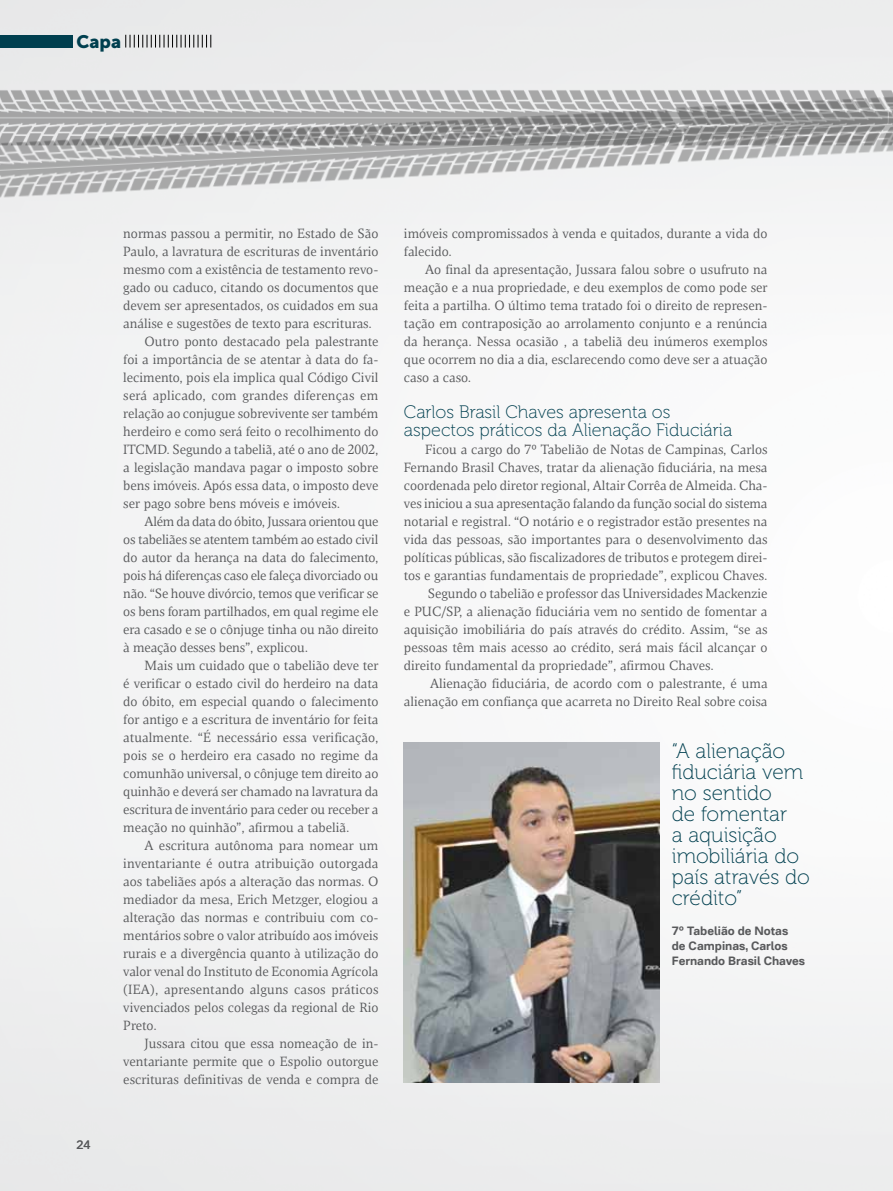
<style>
.page{position:relative;width:893px;height:1191px;background:#fff}
.page>*{position:absolute;margin:0;border:0;box-sizing:border-box;transform-origin:0 0}
.t1{font:21px/21px "Museo 100";color:#003f4f}
.t2{font:18px/18px "Museo 100";color:#003f4f}
.t3{font:18px "Museo Sans 900";color:#003f4f}
.t4{font:13.5px/18px "NII Serif";color:#58595b}
.t5{font:13.5px "NII Serif";letter-spacing:-.02em;color:#58595b}
.t6{font:700 12px/15px "NII Sans";color:#58595b}
.t7{font:12px "NII Sans";color:#58595b}
</style>
<div class="page">
<img style="left:0;top:0;width:893px;height:1191px">
<img style="left:0;top:86px;width:869px;height:7px">
<img style="left:869px;top:86px;width:24px;height:7px">
<img style="left:0;top:93px;width:893px;height:107px">
<img style="left:664px;top:93px;width:229px;height:71px">
<img style="left:404px;top:742px;width:255px;height:340px">
<div style="left:0;top:35px;width:72px;height:13px;background:#003f4f"></div>
<svg style="left:125px;top:35px;width:86px;height:13px"></svg>
<h2 class="t3" style="left:77px;top:31px;width:46px">Capa</h2>
<p class="t7" style="left:77px;top:1136px;width:15px">24</p>
<p class="t4" style="left:123px;top:224px;width:257px">normas passou a permitir, no Estado de São</p>
<p class="t4" style="left:123px;top:242px;width:257px">Paulo, a lavratura de escrituras de inventário</p>
<p class="t4" style="left:123px;top:260px;width:257px">mesmo com a existência de testamento revo-</p>
<p class="t4" style="left:123px;top:278px;width:257px">gado ou caduco, citando os documentos que</p>
<p class="t4" style="left:123px;top:296px;width:257px">devem ser apresentados, os cuidados em sua</p>
<p class="t4" style="left:123px;top:314px;width:250px">análise e sugestões de texto para escrituras.</p>
<p class="t4" style="left:145px;top:332px;width:235px">Outro ponto destacado pela palestrante</p>
<p class="t4" style="left:123px;top:350px;width:257px">foi a importância de se atentar à data do fa-</p>
<p class="t4" style="left:123px;top:368px;width:257px">lecimento, pois ela implica qual Código Civil</p>
<p class="t4" style="left:123px;top:386px;width:257px">será aplicado, com grandes diferenças em</p>
<p class="t4" style="left:123px;top:404px;width:256px">relação ao conjugue sobrevivente ser também</p>
<p class="t4" style="left:123px;top:422px;width:257px">herdeiro e como será feito o recolhimento do</p>
<p class="t4" style="left:123px;top:440px;width:257px">ITCMD. Segundo a tabeliã, até o ano de 2002,</p>
<p class="t4" style="left:123px;top:458px;width:257px">a legislação mandava pagar o imposto sobre</p>
<p class="t4" style="left:123px;top:476px;width:257px">bens imóveis. Após essa data, o imposto deve</p>
<p class="t4" style="left:123px;top:494px;width:218px">ser pago sobre bens móveis e imóveis.</p>
<p class="t5" style="left:145px;top:514px;width:235px">Além da data do óbito, Jussara orientou que</p>
<p class="t4" style="left:123px;top:530px;width:257px">os tabeliães se atentem também ao estado civil</p>
<p class="t4" style="left:123px;top:548px;width:257px">do autor da herança na data do falecimento,</p>
<p class="t4" style="left:123px;top:566px;width:257px">pois há diferenças caso ele faleça divorciado ou</p>
<p class="t4" style="left:123px;top:584px;width:257px">não. “Se houve divórcio, temos que verificar se</p>
<p class="t4" style="left:123px;top:602px;width:257px">os bens foram partilhados, em qual regime ele</p>
<p class="t4" style="left:123px;top:620px;width:257px">era casado e se o cônjuge tinha ou não direito</p>
<p class="t4" style="left:123px;top:638px;width:186px">à meação desses bens”, explicou.</p>
<p class="t4" style="left:145px;top:656px;width:235px">Mais um cuidado que o tabelião deve ter</p>
<p class="t4" style="left:123px;top:674px;width:257px">é verificar o estado civil do herdeiro na data</p>
<p class="t4" style="left:123px;top:692px;width:257px">do óbito, em especial quando o falecimento</p>
<p class="t4" style="left:123px;top:710px;width:257px">for antigo e a escritura de inventário for feita</p>
<p class="t4" style="left:123px;top:728px;width:257px">atualmente. “É necessário essa verificação,</p>
<p class="t4" style="left:123px;top:746px;width:257px">pois se o herdeiro era casado no regime da</p>
<p class="t4" style="left:123px;top:764px;width:257px">comunhão universal, o cônjuge tem direito ao</p>
<p class="t4" style="left:123px;top:782px;width:257px">quinhão e deverá ser chamado na lavratura da</p>
<p class="t4" style="left:123px;top:800px;width:257px">escritura de inventário para ceder ou receber a</p>
<p class="t4" style="left:123px;top:818px;width:228px">meação no quinhão”, afirmou a tabeliã.</p>
<p class="t4" style="left:145px;top:836px;width:235px">A escritura autônoma para nomear um</p>
<p class="t4" style="left:123px;top:854px;width:257px">inventariante é outra atribuição outorgada</p>
<p class="t4" style="left:123px;top:872px;width:257px">aos tabeliães após a alteração das normas. O</p>
<p class="t4" style="left:123px;top:890px;width:257px">mediador da mesa, Erich Metzger, elogiou a</p>
<p class="t4" style="left:123px;top:908px;width:257px">alteração das normas e contribuiu com co-</p>
<p class="t4" style="left:123px;top:926px;width:257px">mentários sobre o valor atribuído aos imóveis</p>
<p class="t4" style="left:123px;top:944px;width:257px">rurais e a divergência quanto à utilização do</p>
<p class="t4" style="left:123px;top:962px;width:257px">valor venal do Instituto de Economia Agrícola</p>
<p class="t4" style="left:123px;top:980px;width:257px">(IEA), apresentando alguns casos práticos</p>
<p class="t4" style="left:123px;top:998px;width:257px">vivenciados pelos colegas da regional de Rio</p>
<p class="t4" style="left:123px;top:1016px;width:35px">Preto.</p>
<p class="t4" style="left:145px;top:1034px;width:235px">Jussara citou que essa nomeação de in-</p>
<p class="t4" style="left:123px;top:1052px;width:257px">ventariante permite que o Espolio outorgue</p>
<p class="t4" style="left:123px;top:1070px;width:257px">escrituras definitivas de venda e compra de</p>
<p class="t4" style="left:404px;top:224px;width:365px">imóveis compromissados à venda e quitados, durante a vida do falecido.</p>
<p class="t4" style="left:404px;top:260px;width:365px;text-align:justify;text-indent:21px">Ao final da apresentação, Jussara falou sobre o usufruto na meação e a nua propriedade, e deu exemplos de como pode ser feita a partilha. O último tema tratado foi o direito de represen&shy;tação em contraposição ao arrolamento conjunto e a renúncia da herança. Nessa ocasião , a tabeliã deu inúmeros exemplos que ocorrem no dia a dia, esclarecendo como deve ser a atuação caso a caso.</p>
<h2 class="t2" style="left:404px;top:403px;width:330px">Carlos Brasil Chaves apresenta os aspectos práticos da Alienação Fiduciária</h2>
<p class="t4" style="left:425px;top:440px;width:344px">Ficou a cargo do 7º Tabelião de Notas de Campinas, Carlos</p>
<p class="t4" style="left:404px;top:458px;width:365px">Fernando Brasil Chaves, tratar da alienação fiduciária, na mesa</p>
<p class="t4" style="left:404px;top:476px;width:365px">coordenada pelo diretor regional, Altair Corrêa de Almeida. Cha-</p>
<p class="t4" style="left:404px;top:494px;width:365px">ves iniciou a sua apresentação falando da função social do sistema</p>
<p class="t4" style="left:404px;top:512px;width:365px">notarial e registral. “O notário e o registrador estão presentes na</p>
<p class="t4" style="left:404px;top:530px;width:365px">vida das pessoas, são importantes para o desenvolvimento das</p>
<p class="t4" style="left:404px;top:548px;width:365px">políticas públicas, são fiscalizadores de tributos e protegem direi-</p>
<p class="t4" style="left:404px;top:566px;width:365px">tos e garantias fundamentais de propriedade”, explicou Chaves.</p>
<p class="t4" style="left:428px;top:584px;width:341px">Segundo o tabelião e professor das Universidades Mackenzie</p>
<p class="t4" style="left:404px;top:602px;width:365px">e PUC/SP, a alienação fiduciária vem no sentido de fomentar a</p>
<p class="t4" style="left:404px;top:620px;width:365px">aquisição imobiliária do país através do crédito. Assim, “se as</p>
<p class="t4" style="left:404px;top:638px;width:365px">pessoas têm mais acesso ao crédito, será mais fácil alcançar o</p>
<p class="t4" style="left:404px;top:656px;width:311px">direito fundamental da propriedade”, afirmou Chaves.</p>
<p class="t4" style="left:430px;top:674px;width:339px">Alienação fiduciária, de acordo com o palestrante, é uma</p>
<p class="t4" style="left:404px;top:692px;width:365px">alienação em confiança que acarreta no Direito Real sobre coisa</p>
<h1 class="t1" style="left:672px;top:741px;width:140px">“A alienação fiduciária vem no sentido<br>de fomentar<br>a aquisição imobiliária do país através do crédito”</h1>
<p class="t6" style="left:672px;top:923px;width:135px">7º Tabelião de Notas de Campinas, Carlos<br>Fernando Brasil Chaves</p>
</div>
